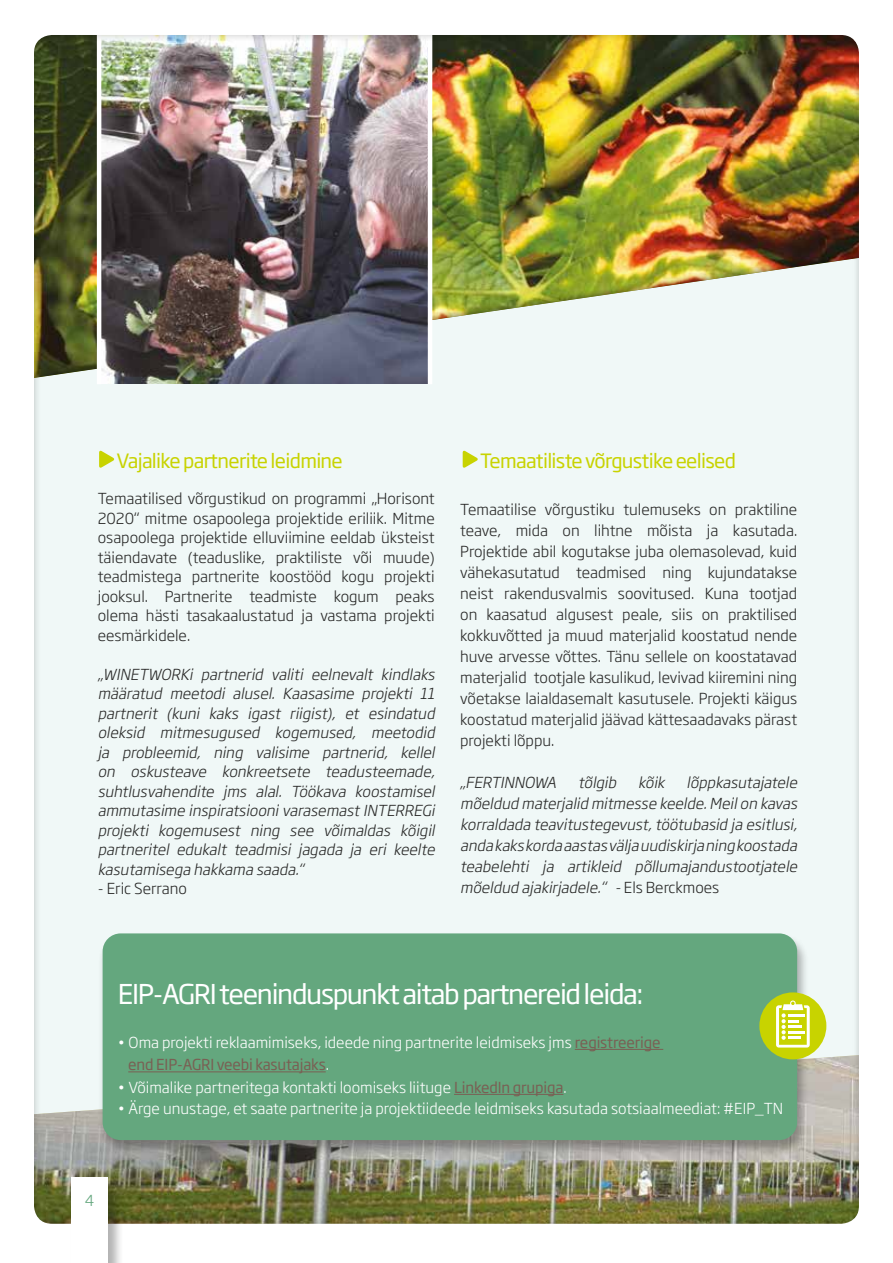
<style>
.page{position:relative;width:893px;height:1263px;background:#fff}
.page>*{position:absolute;margin:0;border:0;box-sizing:border-box;transform-origin:0 0}
.t1{font:27px "Soho Gothic Std";letter-spacing:-.05em;color:#fff}
.t2{font:19.5px "Soho Gothic Std";letter-spacing:-.035em;color:#c8d300}
.t3{font:300 15px/21px "Soho Gothic Pro";color:#282827;text-align:justify}
.t4{font:italic 300 15px/19.5px "Soho Gothic Pro";color:#282827;text-align:justify}
.t5{font:300 15px "Soho Gothic Pro";color:#fff}
.t6{font:15px "Soho Gothic Std";letter-spacing:-.01em;color:#796054}
.t7{font:300 15px "Soho Gothic Pro";color:#64a77e}
.s1{font-style:normal}
.s2{font-family:"Soho Gothic Std";font-weight:400;color:#796054}
.s3{font-family:"Soho Gothic Pro";font-weight:300;color:#fff}
</style>
<div class="page">
<img style="left:34px;top:35px;width:825px;height:1189px">
<div style="left:71px;top:1179px;width:53px;height:84px;background:#000;opacity:.3"></div>
<div style="left:71px;top:1178px;width:37px;height:85px;background:#fff"></div>
<h2 class="t2" style="left:117px;top:448px;width:228px">Vajalike partnerite leidmine</h2>
<h2 class="t2" style="left:480px;top:448px;width:257px">Temaatiliste võrgustike eelised</h2>
<p class="t3" style="left:98px;top:488px;width:338px;line-height:19.5px">Temaatilised võrgustikud on programmi „Horisont 2020“ mitme osapoolega projektide eriliik. Mitme osapoolega projektide elluviimine eeldab üksteist täiendavate (teaduslike, praktiliste või muude) teadmistega partnerite koostööd kogu projekti jooksul. Partnerite teadmiste kogum peaks olema hästi tasakaalustatud ja vastama projekti eesmärkidele.</p>
<p class="t4" style="left:98px;top:663px;width:342px">„WINETWORKi partnerid valiti eelnevalt kindlaks määratud meetodi alusel. Kaasasime projekti 11 partnerit (kuni kaks igast riigist), et esindatud oleksid mitmesugused kogemused, meetodid ja probleemid, ning valisime partnerid, kellel on oskusteave konkreetsete teadusteemade, suhtlusvahendite jms alal. Töökava koostamisel ammutasime inspiratsioonivarasemastINTERREGi projekti kogemusest ning see võimaldas kõigil partneritel edukalt teadmisi jagada ja eri keelte kasutamisega hakkama saada.“</p>
<p class="t3" style="left:98px;top:877px;width:91px">- Eric Serrano</p>
<p class="t3" style="left:460px;top:498px;width:338px">Temaatilise võrgustiku tulemuseks on praktiline teave, mida on lihtne mõista ja kasutada.<br>Projektide abil kogutakse juba olemasolevad, kuid vähekasutatud teadmised ning kujundatakse neist rakendusvalmis soovitused. Kuna tootjad on kaasatud algusest peale, siis on praktilised kokkuvõtted ja muud materjalid koostatud nende huve arvesse võttes. Tänu sellele on koostatavad materjalid tootjale kasulikud, levivad kiiremini ning võetakse laialdasemalt kasutusele. Projekti käigus koostatud materjalid jäävad kättesaadavaks pärast projekti lõppu.</p>
<p class="t4" style="left:460px;top:771px;width:342px;line-height:21px">„FERTINNOWA tõlgib kõik lõppkasutajatele mõeldud materjalid mitmesse keelde.Meilon kavas korraldada teavitustegevust,töötubasid ja esitlusi, anda kaks korda aastas välja uudiskirja ning koostada teabelehti ja artikleid põllumajandustootjatele mõeldud ajakirjadele.“ -<span class="s1">E l s B e rc k m o e s</span></p>
<h1 class="t1" style="left:118px;top:977px;width:527px">EIP-AGRI teeninduspunkt aitab partnereid leida:</h1>
<p class="t5" style="left:118px;top:1031px;width:545px">• Oma projekti reklaamimiseks, ideede ning partnerite leidmiseks jms <span class="s2">registreerige</span></p>
<p class="t6" style="left:128px;top:1055px;width:202px">end EIP-AGRI veebi kasutajaks<span class="s3">.</span></p>
<p class="t5" style="left:118px;top:1076px;width:450px">• Võimalike partneritega kontakti loomiseks liituge <span class="s2">LinkedIn grupiga</span>.</p>
<p class="t5" style="left:118px;top:1097px;width:667px">• Ärge unustage, et saate partnerite ja projektiideede leidmiseks kasutada sotsiaalmeediat: #EIP_TN</p>
<p class="t7" style="left:85px;top:1188px;width:11px">4</p>
</div>
